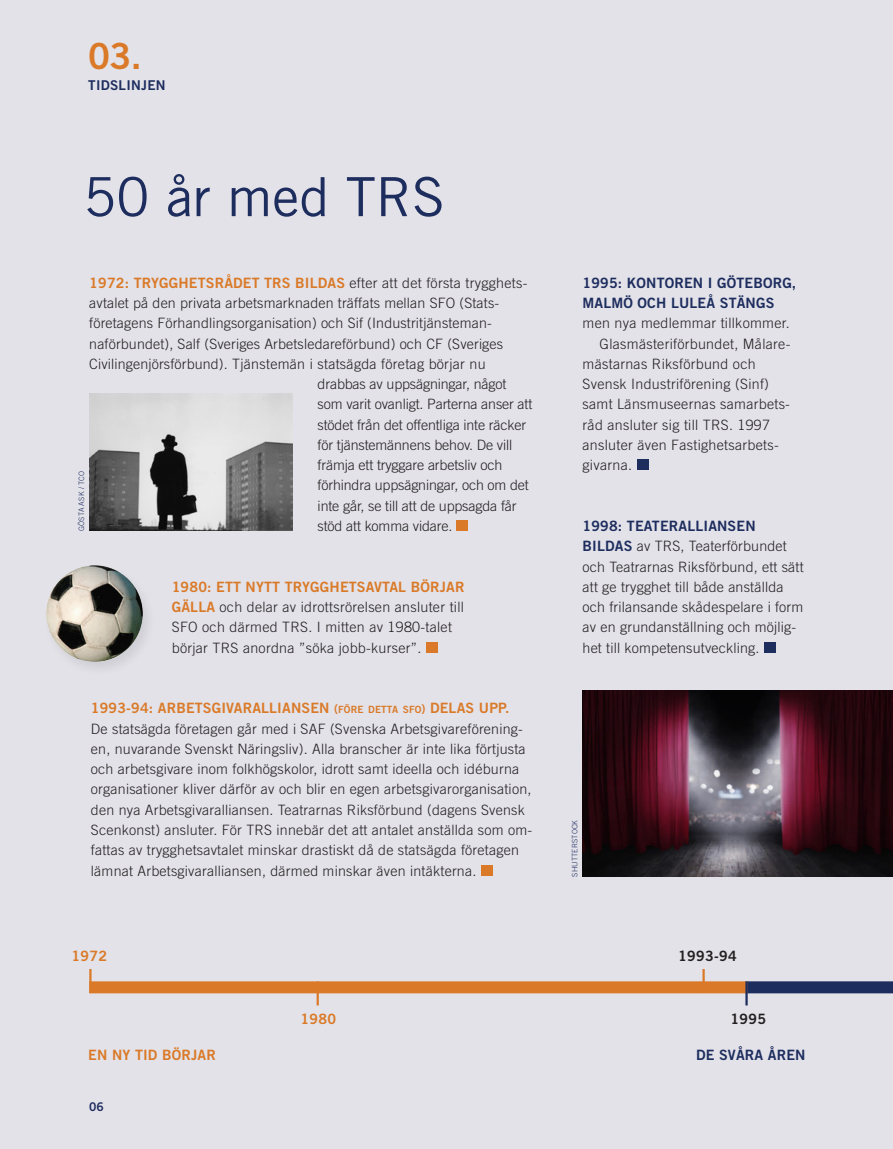
<style>
.page{position:relative;width:893px;height:1149px;background:#fff}
.page>*{position:absolute;margin:0;border:0;box-sizing:border-box;transform-origin:0 0}
.t1{font:54px "Trade Gothic";color:#1d2d5e}
.t2{font:36px "Trade Gothic Bold Two";color:#da7a28}
.Brödtext__grotesk{font:300 14.25px/20.2px "Trade Gothic";letter-spacing:.015em;color:#231f20}
.Brödtext__grotesk-2{font:300 14.25px "Trade Gothic";letter-spacing:-.01em;color:#231f20}
.Brödtext__grotesk-3{font:14.25px "Trade Gothic Bold Two";letter-spacing:.01em;color:#da7a28}
.Brödtext__grotesk-4{font:14.25px/20.2px "Trade Gothic Bold Two";letter-spacing:.01em;color:#1d2d5e}
.Brödtext__grotesk-5{font:14.25px "Trade Gothic Bold Two";letter-spacing:.02em;color:#231f20}
.t3{font:13.5px "Trade Gothic Bold Two";letter-spacing:.02em;color:#1d2d5e}
.t4{font:12px "Trade Gothic Bold Two";color:#1d2d5e}
.t5{font:300 7.5px "Trade Gothic";letter-spacing:.02em;color:#1d2d5e}
.s1{font-family:"Trade Gothic";font-weight:300;color:#231f20}
.s2{font-family:"Trade Gothic Bold Two";font-weight:400;color:#da7a28}
.s3{font-size:12px}
.s4{font-size:10.05px}
.s5{font-family:"Trade Gothic Bold Two";font-weight:400;color:#1d2d5e}
</style>
<div class="page">
<div style="left:0;top:0;width:893px;height:1148px;background:#e3e2e9"></div>
<div style="left:745px;top:981px;width:148px;height:12px;background:#1d2d5e"></div>
<div style="left:456px;top:520px;width:12px;height:11px;background:#da7a28"></div>
<div style="left:637px;top:459px;width:11px;height:11px;background:#1d2d5e"></div>
<div style="left:764px;top:641px;width:12px;height:11px;background:#1d2d5e"></div>
<div style="left:426px;top:641px;width:12px;height:11px;background:#da7a28"></div>
<div style="left:481px;top:864px;width:12px;height:11px;background:#da7a28"></div>
<img style="left:89px;top:393px;width:203px;height:137px">
<img style="left:583px;top:690px;width:310px;height:186px">
<img style="left:46px;top:565px;width:101px;height:101px">
<div style="left:89px;top:981px;width:658px;height:12px;background:#da7a28"></div>
<hr style="left:89px;top:968px;width:3px;height:24px;background:#da7a28">
<hr style="left:702px;top:968px;width:3px;height:24px;background:#da7a28">
<hr style="left:317px;top:981px;width:2px;height:24px;background:#da7a28">
<hr style="left:745px;top:981px;width:3px;height:24px;background:#1d2d5e">
<p class="t2" style="left:88px;top:34px;width:55px">03.</p>
<p class="t3" style="left:88px;top:77px;width:79px">TIDSLINJEN</p>
<p class="t1" style="left:83px;top:164px;width:363px">50 år med TRS</p>
<p class="Brödtext__grotesk-3" style="left:89px;top:274px;width:438px">1972: TRYGGHETSRÅDET TRS BILDAS <span class="s1">efter att det första trygghets-</span></p>
<p class="Brödtext__grotesk" style="left:89px;top:292px;width:411px">avtalet på den privata arbetsmarknaden träffats mellan SFO (Stats-</p>
<p class="Brödtext__grotesk" style="left:89px;top:313px;width:404px">företagens Förhandlingsorganisation) och Sif (Industritjänsteman-</p>
<p class="Brödtext__grotesk" style="left:89px;top:333px;width:415px">naförbundet), Salf (Sveriges Arbetsledareförbund) och CF (Sveriges</p>
<p class="Brödtext__grotesk" style="left:89px;top:353px;width:398px">Civilingenjörsförbund). Tjänstemän i statsägda företag börjar nu</p>
<p class="Brödtext__grotesk-2" style="left:318px;top:375px;width:190px">drabbas av uppsägningar, något</p>
<p class="Brödtext__grotesk-2" style="left:318px;top:396px;width:216px">som varit ovanligt. Parterna anser att</p>
<p class="Brödtext__grotesk-2" style="left:318px;top:416px;width:210px">stödet från det offentliga inte räcker</p>
<p class="Brödtext__grotesk-2" style="left:318px;top:436px;width:196px">för tjänstemännens behov. De vill</p>
<p class="Brödtext__grotesk-2" style="left:318px;top:456px;width:186px">främja ett tryggare arbetsliv och</p>
<p class="Brödtext__grotesk-2" style="left:318px;top:477px;width:213px">förhindra uppsägningar, och om det</p>
<p class="Brödtext__grotesk-2" style="left:318px;top:497px;width:200px">inte går, se till att de uppsagda får</p>
<p class="Brödtext__grotesk-2" style="left:318px;top:517px;width:136px">stöd att komma vidare.</p>
<p class="t5" style="left:77px;top:530px;width:61px;rotate:-90deg">GÖSTA ASK / TCO</p>
<p class="Brödtext__grotesk" style="left:172px;top:576px;width:294px"><span class="s2">1980: ETT NYTT TRYGGHETSAVTAL BÖRJAR GÄLLA</span> och delar av idrottsrörelsen ansluter till SFO och därmed TRS. I mitten av 1980-talet börjar TRS anordna ”söka jobb-kurser”.</p>
<p class="Brödtext__grotesk-3" style="left:91px;top:699px;width:420px">1993-94: ARBETSGIVARALLIANSEN <span class="s3">(</span><span class="s4">FÖRE DETTA SFO</span><span class="s3">)</span> DELAS UPP.</p>
<p class="Brödtext__grotesk" style="left:91px;top:718px;width:443px">De statsägda företagen går med i SAF (Svenska Arbetsgivareförening&shy;en, nuvarande Svenskt Näringsliv). Alla branscher är inte lika förtjusta och arbetsgivare inom folkhögskolor, idrott samt ideella och idéburna organisationer kliver därför av och blir en egen arbetsgivarorganisation, den nya Arbetsgivaralliansen. Teatrarnas Riksförbund (dagens Svensk Scenkonst) ansluter. För TRS innebär det att antalet anställda som om&shy;fattas av trygghetsavtalet minskar drastiskt då de statsägda företagen lämnat Arbetsgivaralliansen, därmed minskar även intäkterna.</p>
<p class="Brödtext__grotesk-4" style="left:583px;top:272px;width:215px">1995: KONTOREN I GÖTEBORG,<br>MALMÖ OCH LULEÅ STÄNGS <span class="s1">men nya medlemmar tillkommer.</span></p>
<p class="Brödtext__grotesk" style="left:583px;top:333px;width:209px;text-indent:17px">Glasmästeriförbundet, Målare&shy;mästarnas Riksförbund och<br>Svensk Industriförening (Sinf) samt Länsmuseernas samarbets&shy;råd ansluter sig till TRS. 1997 ansluter även Fastighetsarbets&shy;givarna.</p>
<p class="Brödtext__grotesk" style="left:583px;top:515px;width:223px"><span class="s5">1998: TEATERALLIANSEN BILDAS</span> av TRS, Teaterförbundet och Teatrarnas Riksförbund, ett sätt att ge trygghet till både anställda och frilansande skådespelare i form av en grundanställning och möjlig&shy;het till kompetensutveckling.</p>
<p class="t5" style="left:570px;top:876px;width:58px;rotate:-90deg">SHUTTERSTOCK</p>
<p class="Brödtext__grotesk-3" style="left:71px;top:947px;width:37px">1972</p>
<p class="Brödtext__grotesk-5" style="left:678px;top:947px;width:60px">1993-94</p>
<p class="Brödtext__grotesk-3" style="left:301px;top:1009px;width:37px">1980</p>
<p class="Brödtext__grotesk-5" style="left:731px;top:1009px;width:37px">1995</p>
<p class="Brödtext__grotesk-3" style="left:88px;top:1045px;width:129px">EN NY TID BÖRJAR</p>
<p class="Brödtext__grotesk-4" style="left:696px;top:1044px;width:111px">DE SVÅRA ÅREN</p>
<p class="t4" style="left:89px;top:1099px;width:16px">06</p>
</div>
